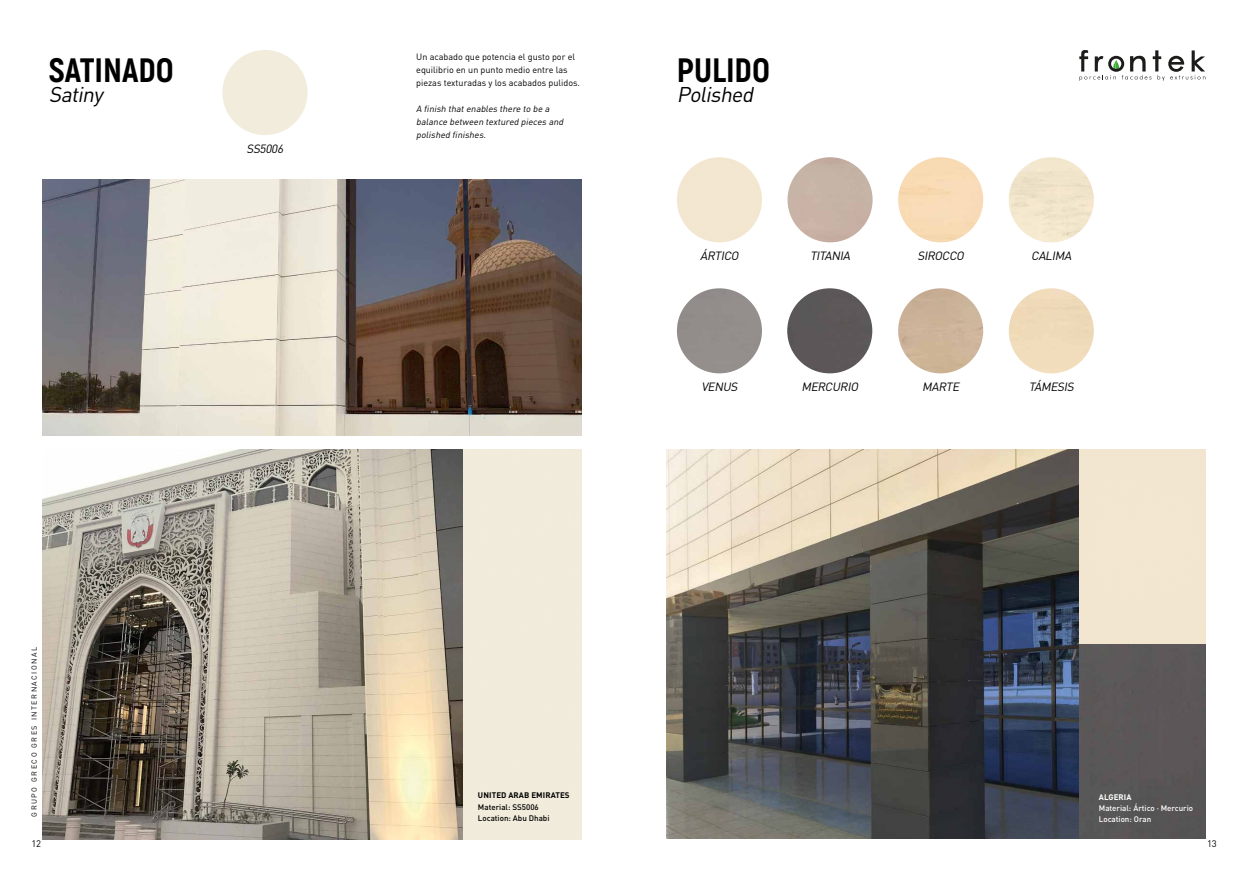
<style>
.page{position:relative;width:1248px;height:882px;background:#fff}
.page>*{position:absolute;margin:0;border:0;box-sizing:border-box;transform-origin:0 0}
.t1{font:800 33.8px "Akrobat";color:#000}
.t2{font:italic 21.1px "DIN Pro";color:#000}
.t3{font:italic 11.9px "DIN Pro";color:#000}
.t4{font:9.4px "DIN Pro";color:#000}
.t5{font:9px/13px "DIN Pro";color:#000}
.t6{font:italic 9px/13px "DIN Pro";color:#000}
.t7{font:500 8px/11px "DIN Pro";color:#fff}
.t8{font:500 8px/11px "DIN Pro";color:#000}
.t9{font:700 8px "DIN Pro";letter-spacing:.01em;color:#000}
.t10{font:700 8px "DIN Pro";letter-spacing:.01em;color:#fff}
.t11{font:7.3px "DIN Pro";letter-spacing:.2em;color:#000}
</style>
<div class="page">
<img style="left:666px;top:449px;width:539px;height:389px">
<img style="left:43px;top:449px;width:538px;height:390px">
<img style="left:43px;top:180px;width:538px;height:255px">
<div style="left:222px;top:50px;width:85px;height:85px;background:#f1ecdc;border-radius:43px"></div>
<div style="left:787px;top:157px;width:85px;height:85px;background:#c6b2a6;border-radius:43px"></div>
<div style="left:898px;top:157px;width:85px;height:85px;background:#f8dbb5;border-radius:43px"></div>
<div style="left:676px;top:157px;width:86px;height:85px;background:#f3e7d0;border-radius:43px"></div>
<div style="left:676px;top:288px;width:86px;height:85px;background:#948f8c;border-radius:43px"></div>
<div style="left:787px;top:288px;width:85px;height:85px;background:#5c5658;border-radius:43px"></div>
<div style="left:898px;top:288px;width:85px;height:85px;background:#cdb398;border-radius:43px"></div>
<div style="left:1008px;top:157px;width:85px;height:85px;background:#f1e5cb;border-radius:43px"></div>
<div style="left:1008px;top:288px;width:85px;height:85px;background:#efdab9;border-radius:43px"></div>
<svg style="left:1079px;top:50px;width:126px;height:31px"></svg>
<h1 class="t1" style="left:49px;top:48px;width:126px">SATINADO</h1>
<h2 class="t2" style="left:49px;top:80px;width:60px">Satiny</h2>
<h3 class="t3" style="left:246px;top:140px;width:41px">SS5006</h3>
<p class="t11" style="left:29px;top:816px;width:171px;rotate:-90deg">GRUPO GRECO GRES INTERNACIONAL</p>
<p class="t4" style="left:31px;top:836px;width:11px">12</p>
<p class="t5" style="left:416px;top:50px;width:165px">Un acabado que potencia el gusto por el equilibrio en un punto medio entre las piezas texturadas y los acabados pulidos.</p>
<p class="t6" style="left:416px;top:102px;width:151px">A finish thatenables there to be a balance between textured pieces and polished finishes.</p>
<h1 class="t1" style="left:676px;top:48px;width:95px">PULIDO</h1>
<h2 class="t2" style="left:676px;top:80px;width:83px">Polished</h2>
<h3 class="t3" style="left:700px;top:247px;width:43px">ÁRTICO</h3>
<h3 class="t3" style="left:810px;top:247px;width:44px">TITANIA</h3>
<h3 class="t3" style="left:917px;top:247px;width:51px">SIROCCO</h3>
<h3 class="t3" style="left:701px;top:378px;width:40px">VENUS</h3>
<h3 class="t3" style="left:801px;top:378px;width:61px">MERCURIO</h3>
<h3 class="t3" style="left:922px;top:378px;width:41px">MARTE</h3>
<h3 class="t3" style="left:1031px;top:247px;width:44px">CALIMA</h3>
<h3 class="t3" style="left:1028px;top:378px;width:49px">TÁMESIS</h3>
<p class="t9" style="left:478px;top:790px;width:93px">UNITED ARAB EMIRATES</p>
<p class="t8" style="left:478px;top:800px;width:73px">Material: SS5006<br>Location: Abu Dhabi</p>
<p class="t10" style="left:1098px;top:791px;width:34px">ALGERIA</p>
<p class="t7" style="left:1098px;top:801px;width:96px">Material: Ártico · Mercurio<br>Location: Oran</p>
<p class="t4" style="left:1206px;top:836px;width:11px">13</p>
</div>
